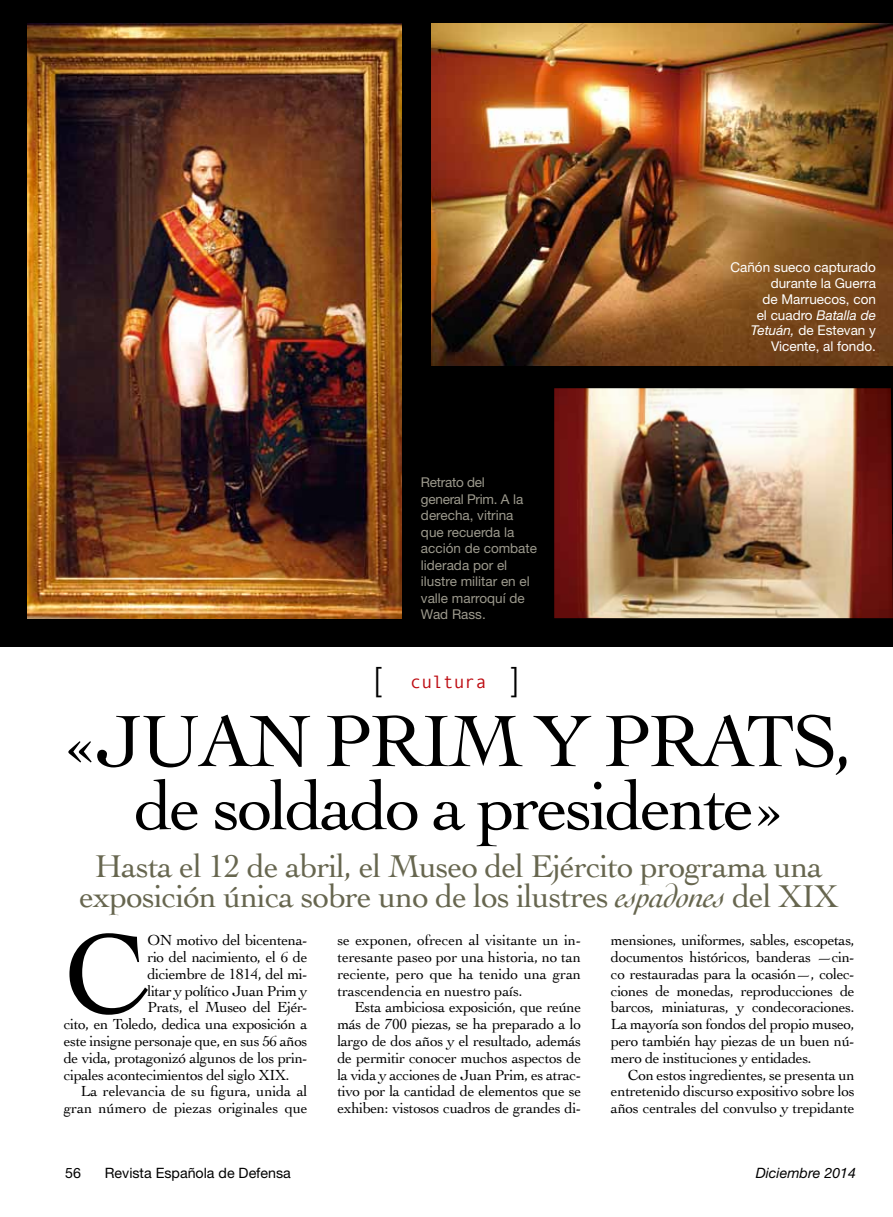
<style>
.page{position:relative;width:893px;height:1217px;background:#fff}
.page>*{position:absolute;margin:0;border:0;box-sizing:border-box;transform-origin:0 0}
.t1{font:118.05px "Cochin";color:#000}
.t2{font:76.5px "Cochin";letter-spacing:-.04em;color:#000}
.t3{font:70.5px "Cochin";letter-spacing:-.04em;color:#000}
.t4{font:33px/30px "Cochin";letter-spacing:-.025em;color:#67664f;text-align:center}
.t5{font:300 33px "Helvetica Neue";color:#000}
.t6{font:18px "Monotypecom";color:#bd0a10}
.t7{font:15.3px/16.8px "Cochin";letter-spacing:-.025em;color:#000;text-align:justify}
.t8{font:14.25px "Helvetica Neue";color:#000}
.t9{font:italic 14.25px "Helvetica Neue";color:#000}
.t10{font:13.5px/16.5px "Helvetica Neue";color:#9d9a8d}
.t11{font:13.5px/15.8px "Helvetica Neue";color:#fff;text-align:right}
.s1{font-family:"Helvetica Neue";font-weight:300;font-size:33px;color:#000}
.s2{font-style:italic}
</style>
<div class="page">
<div style="left:0;top:0;width:893px;height:646px;background:#000"></div>
<img style="left:27px;top:24px;width:375px;height:594px">
<img style="left:432px;top:24px;width:461px;height:341px">
<img style="left:554px;top:388px;width:339px;height:230px">
<p class="t10" style="left:421px;top:474px;width:118px">Retrato del<br>general Prim. A la derecha, vitrina que recuerda la acción de combate liderada por el ilustre militar en el valle marroquí de<br>Wad Rass.</p>
<h3 class="t5" style="left:374px;top:659px;width:9px">[</h3>
<p class="t6" style="left:411px;top:671px;width:110px">cultura <span class="s1">]</span></p>
<p class="t11" style="left:730px;top:259px;width:147px">Cañón sueco capturado durante la Guerra<br>de Marruecos, con<br>el cuadro <span class="s2">Batalla de<br>Tetuán,</span> de Estevan y<br>Vicente, al fondo.</p>
<h2 class="t2" style="left:64px;top:689px;width:791px">«JUAN PRIM Y PRATS,</h2>
<h3 class="t3" style="left:135px;top:758px;width:650px">de soldado a presidente»</h3>
<h3 class="t4" style="left:79px;top:849px;width:760px">Hasta el 12 de abril, el Museo del Ejército programa una exposición única sobre uno de los ilustres <span class="s2">espadones</span> del XIX</h3>
<h1 class="t1" style="left:64px;top:894px;width:85px">C</h1>
<p class="t7" style="left:147px;top:930px;width:162px">ON motivo del bicentena-</p>
<p class="t7" style="left:147px;top:947px;width:162px">rio del nacimiento, el 6 de</p>
<p class="t7" style="left:147px;top:964px;width:162px">diciembre de 1814, del mi-</p>
<p class="t7" style="left:147px;top:981px;width:162px">litar y político Juan Prim y</p>
<p class="t7" style="left:147px;top:998px;width:162px">Prats, el Museo del Ejér-</p>
<p class="t7" style="left:64px;top:1014px;width:245px">cito, en Toledo, dedica una exposición a</p>
<p class="t7" style="left:64px;top:1031px;width:245px">este insigne personaje que, en sus 56 años</p>
<p class="t7" style="left:64px;top:1048px;width:245px">de vida, protagonizó algunos de los prin-</p>
<p class="t7" style="left:64px;top:1065px;width:227px">cipales acontecimientos del siglo XIX.</p>
<p class="t7" style="left:81px;top:1082px;width:228px">La relevancia de su figura, unida al</p>
<p class="t7" style="left:64px;top:1098px;width:245px">gran número de piezas originales que</p>
<p class="t8" style="left:65px;top:1164px;width:17px">56</p>
<p class="t8" style="left:105px;top:1164px;width:188px">Revista Española de Defensa</p>
<p class="t7" style="left:337px;top:930px;width:245px">se exponen, ofrecen al visitante un in&shy;teresante paseo por una historia, no tan reciente, pero que ha tenido una gran trascendencia en nuestro país.</p>
<p class="t7" style="left:337px;top:998px;width:245px;text-indent:17px">Esta ambiciosa exposición, que reúne más de 700 piezas, se ha preparado a lo largo de dos años y el resultado, además de permitir conocer muchos aspectos de la vida y acciones de Juan Prim, es atrac&shy;tivo por la cantidad de elementos que se exhiben: vistosos cuadros de grandes di-</p>
<p class="t7" style="left:611px;top:930px;width:245px">mensiones, uniformes, sables, escopetas, documentos históricos, banderas —cin&shy;co restauradas para la ocasión—, colec&shy;ciones de monedas, reproducciones de barcos, miniaturas, y condecoraciones.<br>La mayoría son fondos del propio museo, pero también hay piezas de un buen nú&shy;mero de instituciones y entidades.</p>
<p class="t7" style="left:611px;top:1065px;width:245px;text-indent:17px">Con estos ingredientes, se presenta un entretenido discurso expositivo sobre los años centrales del convulso y trepidante</p>
<p class="t9" style="left:756px;top:1163px;width:102px">Diciembre 2014</p>
</div>
